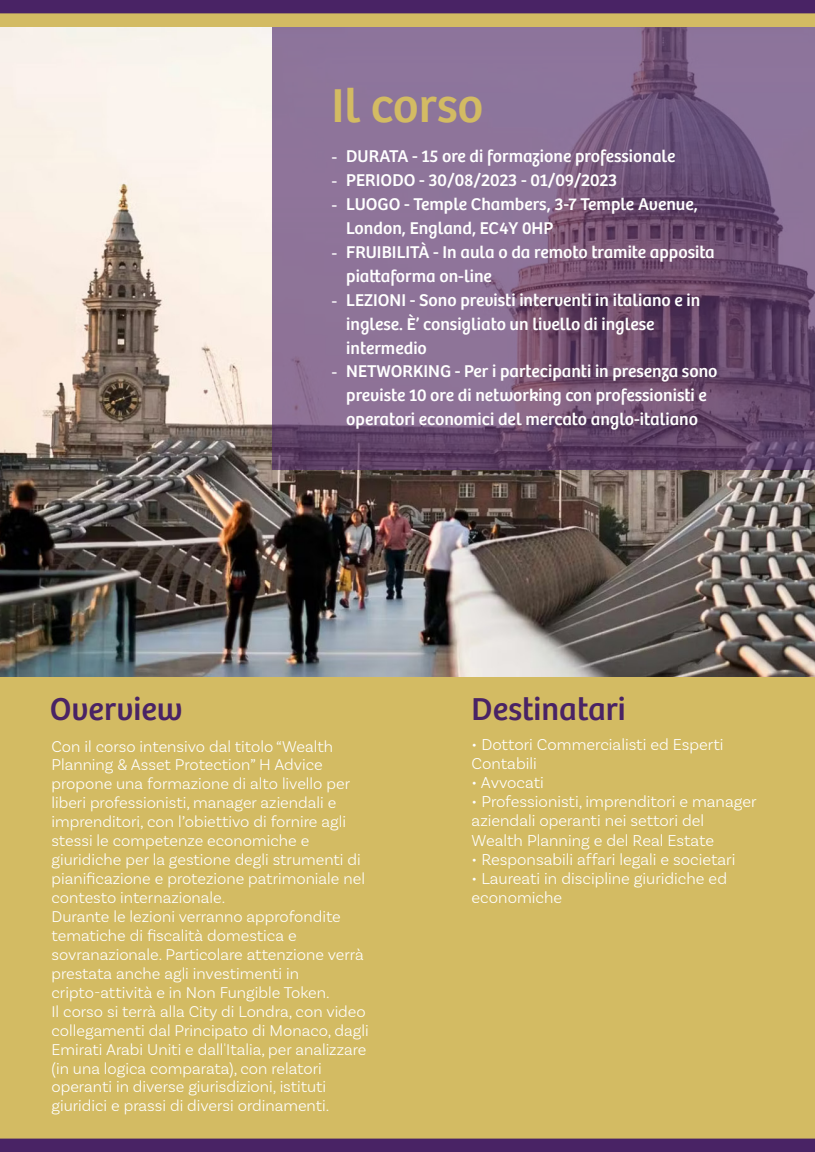
<style>
.page{position:relative;width:815px;height:1152px;background:#fff}
.page>*{position:absolute;margin:0;border:0;box-sizing:border-box;transform-origin:0 0}
.t1{font:49.2px "Bree";color:#d3bb63}
.t2{font:32.8px "Bree";color:#492365}
.t3{font:17.6px/24px "Bree";color:#fff}
.t4{font:300 16.8px/19.2px "Basic Sans";color:#fff}
.t5{font:300 16.4px/18.8px "Basic Sans";color:#fff}
.s1{font-family:"Times New Roman"}
</style>
<div class="page">
<div style="left:0;top:0;width:814px;height:1152px;background:#d3bb63"></div>
<img style="left:0;top:27px;width:814px;height:650px">
<svg style="left:272px;top:27px;width:542px;height:442px;background:#7c6084"></svg>
<div style="left:0;top:0;width:814px;height:13px;background:#492365"></div>
<div style="left:0;top:1139px;width:814px;height:13px;background:#492365"></div>
<h1 class="t1" style="left:331px;top:68px;width:153px">Il corso</h1>
<p class="t3" style="left:331px;top:143px;width:345px"><span class="s1">-</span> DURATA - 15 ore di formazione professionale</p>
<p class="t3" style="left:331px;top:167px;width:287px"><span class="s1">-</span> PERIODO - 30/08/2023 - 01/09/2023</p>
<p class="t3" style="left:346px;top:191px;width:353px;text-indent:-15px"><span class="s1">-</span> LUOGO - Temple Chambers, 3-7 Temple Avenue,<br>London, England, EC4Y 0HP</p>
<p class="t3" style="left:346px;top:239px;width:370px;text-indent:-15px"><span class="s1">-</span> FRUIBILITÀ - In aula o da remoto tramite apposita piattaforma on-line</p>
<p class="t3" style="left:346px;top:286px;width:355px;text-indent:-15px"><span class="s1">-</span> LEZIONI - Sono previsti interventi in italiano e in inglese. È’ consigliato un livello di inglese intermedio</p>
<p class="t3" style="left:331px;top:358px;width:387px;text-align:center"><span class="s1">-</span> NETWORKING - Per i partecipanti in presenza sono previste 10 ore di networking con professionisti e operatori economici del mercato anglo-italiano</p>
<h2 class="t2" style="left:50px;top:684px;width:134px">Overview</h2>
<p class="t5" style="left:51px;top:736px;width:318px">Con il corso intensivo dal titolo “Wealth Planning &amp; Asset Protection” H Advice propone una formazione di alto livello per liberi professionisti, manager aziendali e imprenditori, con l’obiettivo di fornire agli stessi le competenze economiche e giuridiche per la gestione degli strumenti di pianificazione e protezione patrimoniale nel contesto internazionale.<br>Durante le lezioni verranno approfondite tematiche di fiscalità domestica e sovranazionale. Particolare attenzione verrà prestata anche agli investimenti in cripto-attività e in Non Fungible Token.<br>Il corso si terrà alla City di Londra, con video collegamenti dal Principato di Monaco, dagli Emirati Arabi Uniti e dall'Italia, per analizzare (in una logica comparata), con relatori operanti in diverse giurisdizioni, istituti giuridici e prassi di diversi ordinamenti.</p>
<h2 class="t2" style="left:471px;top:684px;width:156px">Destinatari</h2>
<p class="t4" style="left:471px;top:734px;width:253px">• Dottori Commercialisti ed Esperti<br>Contabili</p>
<p class="t4" style="left:471px;top:773px;width:74px">• Avvocati</p>
<p class="t4" style="left:471px;top:792px;width:286px">• Professionisti, imprenditori e manager aziendali operanti nei settori del<br>Wealth Planning e del Real Estate</p>
<p class="t4" style="left:471px;top:849px;width:265px">• Responsabili affari legali e societari</p>
<p class="t4" style="left:471px;top:868px;width:257px">• Laureati in discipline giuridiche ed economiche</p>
</div>
